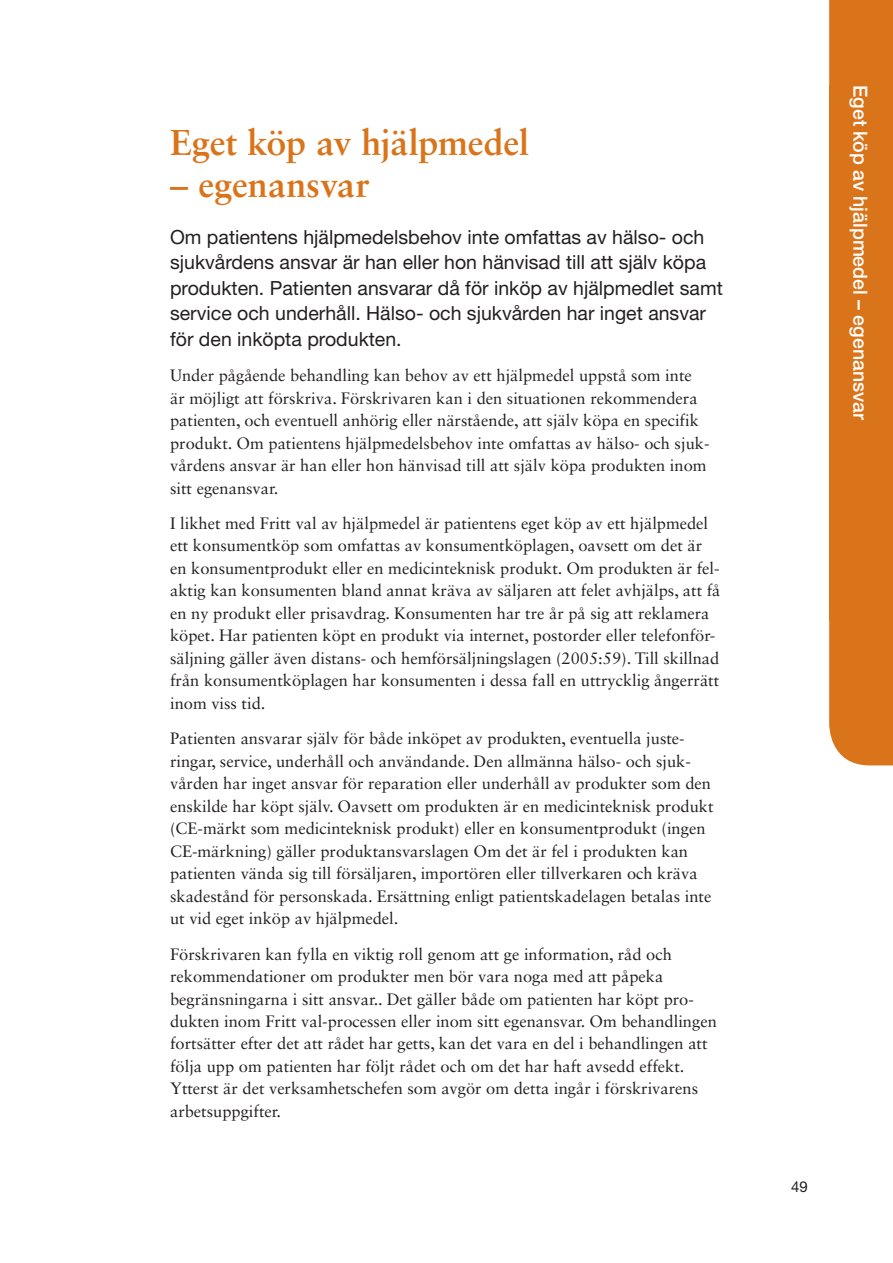
<style>
.page{position:relative;width:893px;height:1263px;background:#fff}
.page>*{position:absolute;margin:0;border:0;box-sizing:border-box;transform-origin:0 0}
.H1_-_inlaga{font:700 36px "Sabon LT Std";letter-spacing:-.005em;color:#da741a}
.Ingress_Helvetica{font:19.5px/25.5px "Helvetica Neue LT Std";color:#231f20}
.t1{font:500 19.5px "Helvetica Neue LT Std";color:#fff}
.P2{font:16.5px/22.5px "Sabon LT Std";color:#231f20}
.t2{font:15px "Helvetica Neue LT Std";color:#231f20}
</style>
<div class="page">
<div style="left:829px;top:0;width:64px;height:765px;background:#da741a"></div>
<div style="left:829px;top:85px;width:38px;height:536px;background:#da741a"></div>
<p class="H1_-_inlaga" style="left:170px;top:120px;width:360px">Eget köp av hjälpmedel</p>
<p class="H1_-_inlaga" style="left:170px;top:162px;width:201px">– egenansvar</p>
<p class="Ingress_Helvetica" style="left:170px;top:224px;width:554px">Om patientens hjälpmedelsbehov inte omfattas av hälso- och sjukvårdens ansvar är han eller hon hänvisad till att själv köpa produkten. Patienten ansvarar då för inköp av hjälpmedlet samt service och underhåll. Hälso- och sjukvården har inget ansvar för den inköpta produkten.</p>
<p class="P2" style="left:170px;top:364px;width:541px">Under pågående behandling kan behov av ett hjälpmedel uppstå som inte är möjligt att förskriva. Förskrivaren kan i den situationen rekommendera patienten, och eventuell anhörig eller närstående, att själv köpa en specifik produkt. Om patientens hjälpmedelsbehov inte omfattas av hälso- och sjuk&shy;vårdens ansvar är han eller hon hänvisad till att själv köpa produkten inom sitt egenansvar.</p>
<p class="P2" style="left:170px;top:512px;width:552px">I likhet med Fritt val av hjälpmedel är patientens eget köp av ett hjälpmedel ett konsumentköp som omfattas av konsumentköplagen, oavsett om det är en konsumentprodukt eller en medicinteknisk produkt. Om produkten är fel&shy;aktig kan konsumenten bland annat kräva av säljaren att felet avhjälps, att få en ny produkt eller prisavdrag. Konsumenten har tre år på sig att reklamera köpet. Har patienten köpt en produkt via internet, postorder eller telefonför&shy;säljning gäller även distans- och hemförsäljningslagen (2005:59). Till skillnad från konsumentköplagen har konsumenten i dessa fall en uttrycklig ångerrätt inom viss tid.</p>
<p class="P2" style="left:170px;top:727px;width:545px">Patienten ansvarar själv för både inköpet av produkten, eventuella juste&shy;ringar, service, underhåll och användande. Den allmänna hälso- och sjuk&shy;vården har inget ansvar för reparation eller underhåll av produkter som den enskilde har köpt själv. Oavsett om produkten är en medicinteknisk produkt (CE-märkt som medicinteknisk produkt) eller en konsumentprodukt (ingen CE-märkning) gäller produktansvarslagen Om det är fel i produkten kan patienten vända sig till försäljaren, importören eller tillverkaren och kräva skadestånd för personskada. Ersättning enligt patientskadelagen betalas inte ut vid eget inköp av hjälpmedel.</p>
<p class="P2" style="left:170px;top:942px;width:548px">Förskrivaren kan fylla en viktig roll genom att ge information, råd och rekommendationer om produkter men bör vara noga med att påpeka begränsningarna i sitt ansvar.. Det gäller både om patienten har köpt pro&shy;dukten inom Fritt val-processen eller inom sitt egenansvar. Om behandlingen fortsätter efter det att rådet har getts, kan det vara en del i behandlingen att följa upp om patienten har följt rådet och om det har haft avsedd effekt.<br>Ytterst är det verksamhetschefen som avgör om detta ingår i förskrivarens arbetsuppgifter.</p>
<p class="t1" style="left:872px;top:85px;width:336px;rotate:90deg">Eget köp av hjälpmedel – egenansvar</p>
<p class="t2" style="left:791px;top:1177px;width:18px">49</p>
</div>
